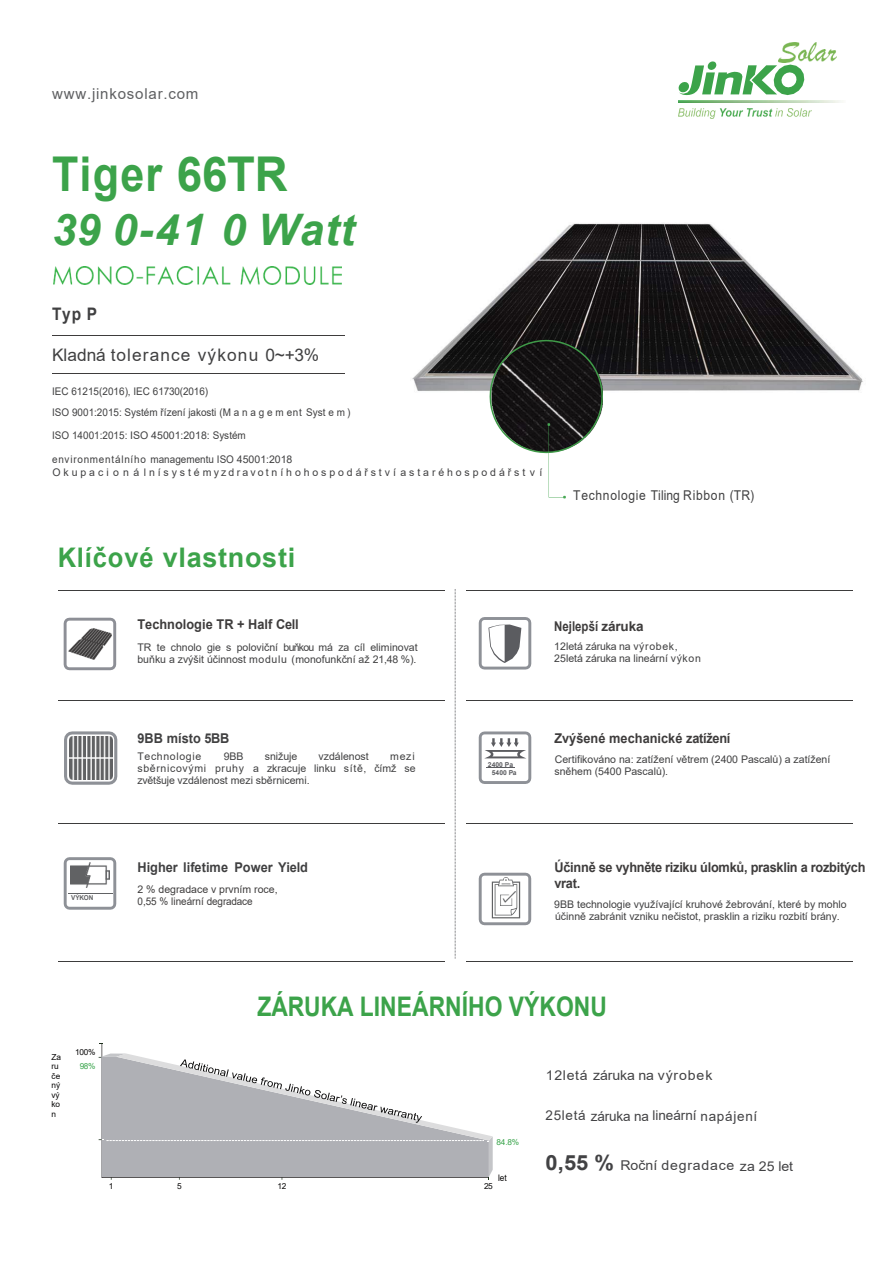
<style>
.page{position:relative;width:894px;height:1263px;background:#fff}
.page>*{position:absolute;margin:0;border:0;box-sizing:border-box;transform-origin:0 0}
.t1{font:700 48px "Arial";letter-spacing:.025em;color:#3ca34a;scale:.9 1}
.t2{font:italic 700 43.5px "Arial";letter-spacing:.02em;color:#3ca34a}
.t3{font:700 27px "Arial";letter-spacing:.005em;color:#3ca34a;scale:.85 1}
.t4{font:700 27px "Arial";letter-spacing:.03em;color:#3ca34a;scale:.94 1}
.t5{font:17.25px "Arial";letter-spacing:.065em;color:#404041}
.t6{font:700 17.25px "Arial";color:#404041;scale:.89 1}
.t7{font:15px "Arial";letter-spacing:.055em;color:#5f6062}
.t8{font:700 13.5px/15.5px "Arial";letter-spacing:-.02em;color:#3e3c3c;scale:.94 1}
.t9{font:700 13.5px "Arial";color:#3e3c3c;scale:.94 1}
.t10{font:700 13.5px "Arial";color:#404041;scale:.94 1}
.t11{font:13.5px "Arial";letter-spacing:.005em;color:#424244}
.t12{font:13.5px "Arial";letter-spacing:.055em;color:#404041;scale:.89 1}
.t13{font:13.5px "Arial";letter-spacing:.03em;color:#424244;scale:1.05 1}
.t14{font:13.5px "Arial";letter-spacing:.05em;color:#424244;scale:1.05 1}
.t15{font:700 13.5px "Arial";color:#3e3c3c;scale:.85 1}
.t16{font:10.5px/12px "Arial";color:#404041}
.t17{font:10.5px "Arial";color:#404041;scale:.94 1}
.t18{font:10.5px/12.1px "Arial";color:#3e3c3c}
.t19{font:10.5px "Arial";letter-spacing:.06em;color:#404041}
.t20{font:9px "Arial";color:#090808;scale:.93 1}
.t21{font:8.25px/9.4px "Arial";letter-spacing:-.015em;color:#090808}
.t22{font:8.25px "Arial";color:#39a44b}
.t23{font:700 6.75px/8.7px "Arial";letter-spacing:.005em;color:#5b5c60;text-align:center}
.t24{font:700 6.75px "Arial";letter-spacing:-.02em;color:#616264;scale:.94 1}
.s1{font-weight:700;font-size:21px}
</style>
<div class="page">
<svg style="left:454px;top:589px;width:1px;height:370px"></svg>
<hr style="left:52px;top:336px;width:292px;height:1px;background:#3e3c3c">
<hr style="left:52px;top:373px;width:292px;height:1px;background:#3e3c3c">
<hr style="left:58px;top:590px;width:386px;height:1px;background:#3d3c3c">
<hr style="left:465px;top:590px;width:387px;height:1px;background:#3d3c3c">
<hr style="left:465px;top:961px;width:387px;height:1px;background:#3d3c3c">
<hr style="left:58px;top:961px;width:386px;height:1px;background:#3d3c3c">
<hr style="left:465px;top:823px;width:387px;height:1px;background:#3d3c3c">
<hr style="left:58px;top:823px;width:386px;height:1px;background:#3d3c3c">
<hr style="left:465px;top:700px;width:387px;height:1px;background:#3d3c3c">
<hr style="left:58px;top:700px;width:386px;height:1px;background:#3d3c3c">
<img style="left:412px;top:223px;width:451px;height:169px">
<svg style="left:489px;top:340px;width:113px;height:158px"></svg>
<svg style="left:678px;top:61px;width:126px;height:34px"></svg>
<img style="left:678px;top:100px;width:162px;height:3px">
<img style="left:778px;top:43px;width:58px;height:19px">
<svg style="left:478px;top:731px;width:53px;height:53px"></svg>
<svg style="left:64px;top:618px;width:52px;height:52px"></svg>
<img style="left:68px;top:628px;width:44px;height:32px">
<svg style="left:478px;top:617px;width:53px;height:53px"></svg>
<svg style="left:64px;top:857px;width:52px;height:53px"></svg>
<img style="left:71px;top:863px;width:38px;height:25px">
<hr style="left:68px;top:893px;width:44px;height:1px;background:#616264">
<svg style="left:64px;top:731px;width:53px;height:54px"></svg>
<svg style="left:478px;top:873px;width:53px;height:52px"></svg>
<svg style="left:99px;top:1054px;width:393px;height:126px"></svg>
<img style="left:678px;top:109px;width:133px;height:9px">
<img style="left:53px;top:267px;width:289px;height:18px">
<p class="t7" style="left:52px;top:86px;width:148px">www.jinkosolar.com</p>
<p class="t1" style="left:52px;top:147px;width:263px">Tiger 66TR</p>
<p class="t2" style="left:52px;top:206px;width:304px">39 0-41 0 Watt</p>
<p class="t6" style="left:52px;top:304px;width:52px">Typ P</p>
<h1 class="t5" style="left:52px;top:345px;width:268px">Kladná tolerance výkonu 0~+3%</h1>
<p class="t17" style="left:52px;top:385px;width:167px">IEC 61215(2016), IEC 61730(2016)</p>
<p class="t17" style="left:52px;top:407px;width:319px">ISO 9001:2015: Systém řízení jakosti (M a n a g e m ent Syst e m )</p>
<p class="t17" style="left:52px;top:430px;width:208px">ISO 14001:2015: ISO 45001:2018: Systém</p>
<p class="t17" style="left:52px;top:454px;width:257px">environmentálního managementu ISO 45001:2018</p>
<p class="t16" style="left:52px;top:466px;width:491px">O k u p a c i o n á l n í s y s t é m y z d r a v o t n í h o h o s p o d á ř s t v í a s t a r é h o s p o d á ř s t v í</p>
<h2 class="t4" style="left:58px;top:542px;width:254px">Klíčové vlastnosti</h2>
<p class="t12" style="left:573px;top:488px;width:204px">Technologie Tiling Ribbon (TR)</p>
<h3 class="t9" style="left:137px;top:616px;width:173px">Technologie TR + Half Cell</h3>
<p class="t16" style="left:137px;top:641px;width:282px">TR te chnolo gie s poloviční buňkou má za cíl eliminovat buňku a zvýšit účinnost modulu (monofunkční až 21,48 %).</p>
<h3 class="t15" style="left:554px;top:618px;width:106px">Nejlepší záruka</h3>
<p class="t16" style="left:554px;top:641px;width:125px">12letá záruka na výrobek,</p>
<p class="t16" style="left:554px;top:653px;width:148px">25letá záruka na lineární výkon</p>
<h3 class="t10" style="left:137px;top:731px;width:99px">9BB místo 5BB</h3>
<p class="t19" style="left:137px;top:750px;width:65px">Technologie</p>
<p class="t16" style="left:224px;top:750px;width:21px">9BB</p>
<p class="t16" style="left:265px;top:750px;width:34px">snižuje</p>
<p class="t16" style="left:318px;top:750px;width:52px">vzdálenost</p>
<p class="t16" style="left:137px;top:750px;width:279px;text-align:justify;text-indent:252px">mezi sběrnicovými pruhy a zkracuje linku sítě, čímž se zvětšuje vzdálenost mezi sběrnicemi.</p>
<p class="t23" style="left:488px;top:760px;width:30px">2400 Pa<br>5400 Pa</p>
<h3 class="t9" style="left:554px;top:730px;width:189px">Zvýšené mechanické zatížení</h3>
<p class="t16" style="left:554px;top:753px;width:277px">Certifikováno na: zatížení větrem (2400 Pascalů) a zatížení sněhem (5400 Pascalů).</p>
<p class="t24" style="left:71px;top:894px;width:25px">VÝKON</p>
<h3 class="t10" style="left:137px;top:860px;width:183px">Higher lifetime Power Yield</h3>
<p class="t18" style="left:137px;top:883px;width:142px">2 % degradace v prvním roce,<br>0,55 % lineární degradace</p>
<h3 class="t8" style="left:554px;top:860px;width:332px">Účinně se vyhněte riziku úlomků, prasklin a rozbitých vrat.</h3>
<p class="t16" style="left:554px;top:899px;width:294px">9BB technologie využívající kruhové žebrování, které by mohlo účinně zabránit vzniku nečistot, prasklin a riziku rozbití brány.</p>
<p class="t21" style="left:51px;top:1052px;width:11px">Za ru če ný vý ko n</p>
<p class="t21" style="left:75px;top:1047px;width:22px">100%</p>
<p class="t22" style="left:80px;top:1061px;width:17px">98%</p>
<h2 class="t3" style="left:257px;top:991px;width:412px">ZÁRUKA LINEÁRNÍHO VÝKONU</h2>
<p class="t22" style="left:496px;top:1138px;width:24px">84.8%</p>
<p class="t20" style="left:498px;top:1173px;width:11px">let</p>
<p class="t21" style="left:109px;top:1181px;width:6px">1</p>
<p class="t21" style="left:177px;top:1181px;width:6px">5</p>
<p class="t21" style="left:277px;top:1181px;width:10px">12</p>
<p class="t21" style="left:484px;top:1181px;width:10px">25</p>
<h4 class="t14" style="left:545px;top:1068px;width:160px">12letá záruka na výrobek</h4>
<h4 class="t11" style="left:545px;top:1108px;width:213px">25letá záruka na lineární napájení</h4>
<p class="t13" style="left:545px;top:1158px;width:237px"><span class="s1">0,55 %</span> Roční degradace za 25 let</p>
</div>
